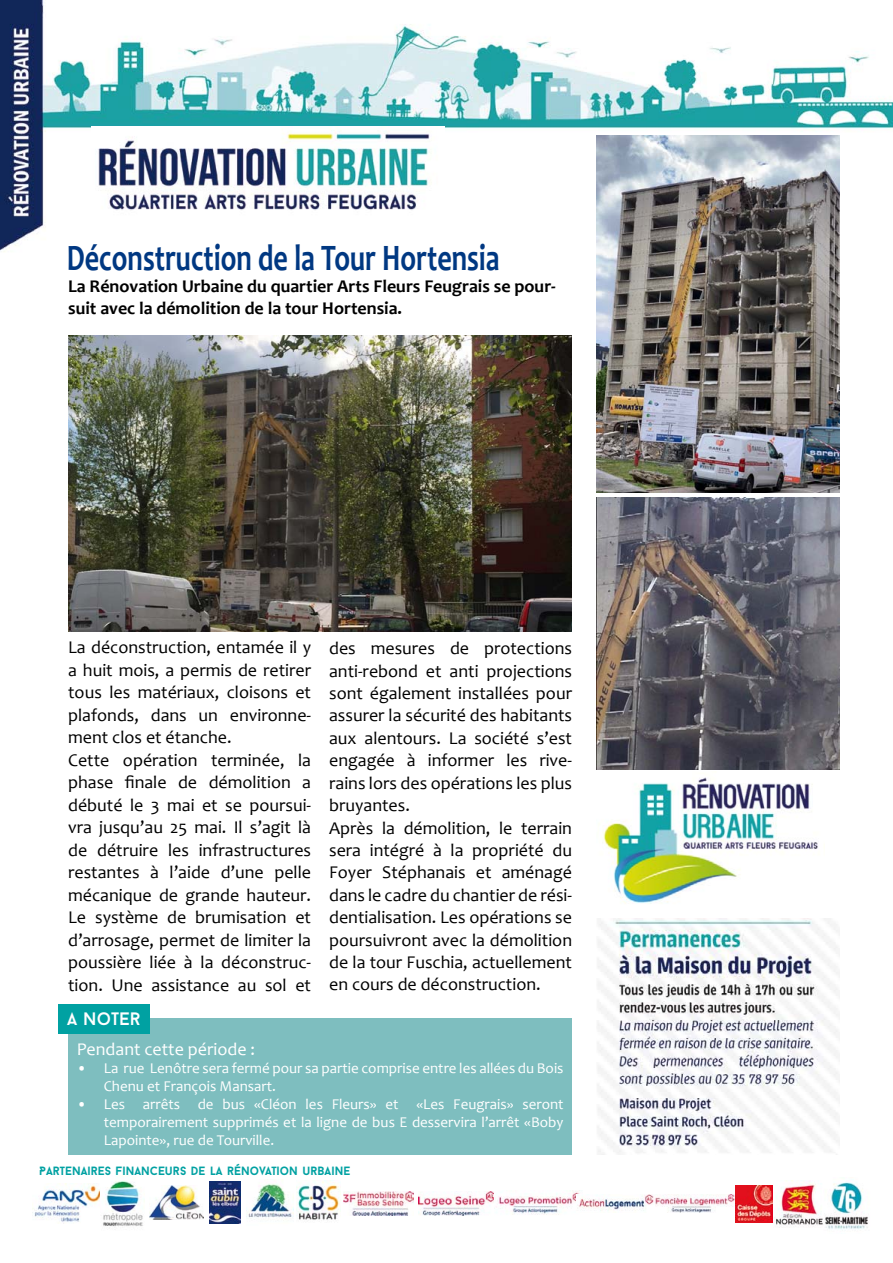
<style>
.page{position:relative;width:893px;height:1263px;background:#fff}
.page>*{position:absolute;margin:0;border:0;box-sizing:border-box;transform-origin:0 0}
.t1{font:700 37.5px "Candara";color:#003882;scale:.75 1}
.t2{font:18px/22.5px "Candara";color:#000}
.t3{font:700 18px/21.6px "Candara";color:#000}
.t4{font:18px "Candara";color:#fff}
.t5{font:18px "Baron Neue";color:#fff}
.t6{font:15px/18px "Candara";color:#fff}
.t7{font:700 12px "Baron Neue";color:#00a1a2}
</style>
<div class="page">
<img style="left:602px;top:777px;width:216px;height:127px">
<img style="left:0;top:0;width:893px;height:261px">
<img style="left:597px;top:918px;width:242px;height:237px">
<img style="left:91px;top:126px;width:353px;height:91px">
<img style="left:68px;top:336px;width:504px;height:295px">
<img style="left:34px;top:1184px;width:66px;height:38px">
<img style="left:103px;top:1181px;width:40px;height:45px">
<img style="left:149px;top:1185px;width:54px;height:34px">
<img style="left:209px;top:1181px;width:32px;height:42px">
<img style="left:248px;top:1183px;width:45px;height:38px">
<img style="left:297px;top:1180px;width:44px;height:40px">
<img style="left:343px;top:1192px;width:71px;height:23px">
<img style="left:418px;top:1191px;width:161px;height:25px">
<img style="left:576px;top:1194px;width:78px;height:18px">
<img style="left:656px;top:1195px;width:78px;height:17px">
<img style="left:735px;top:1185px;width:37px;height:37px">
<img style="left:776px;top:1180px;width:47px;height:45px">
<img style="left:825px;top:1182px;width:43px;height:48px">
<div style="left:68px;top:1019px;width:504px;height:136px;background:#7ebebf"></div>
<div style="left:58px;top:1004px;width:91px;height:29px;background:#00a1a2"></div>
<img style="left:597px;top:135px;width:242px;height:357px">
<img style="left:597px;top:497px;width:242px;height:273px">
<h1 class="t1" style="left:67px;top:234px;width:579px">Déconstruction de la Tour Hortensia</h1>
<p class="t3" style="left:68px;top:276px;width:489px">La Rénovation Urbaine du quartier Arts Fleurs Feugrais se pour&shy;suit avec la démolition de la tour Hortensia.</p>
<p class="t2" style="left:68px;top:636px;width:244px">La déconstruction, entamée il y a huit mois, a permis de retirer tous les matériaux, cloisons et plafonds, dans un environne&shy;ment clos et étanche.<br>Cette opération terminée, la phase finale de démolition a débuté le 3 mai et se poursui&shy;vra jusqu’au 25 mai. Il s’agit là de détruire les infrastructures restantes à l’aide d’une pelle mécanique de grande hauteur.<br>Le système de brumisation et d’arrosage, permet de limiter la poussière liée à la déconstruc&shy;tion. Une assistance au sol et</p>
<p class="t2" style="left:329px;top:637px;width:244px">des mesures de protections anti-rebond et anti projections sont également installées pour assurer la sécurité des habitants aux alentours. La société s’est engagée à informer les rive&shy;rains lors des opérations les plus bruyantes.<br>Après la démolition, le terrain sera intégré à la propriété du<br>Foyer Stéphanais et aménagé dans le cadre du chantier de rési&shy;dentialisation. Les opérations se poursuivront avec la démolition de la tour Fuschia, actuellement en cours de déconstruction.</p>
<p class="t5" style="left:67px;top:1008px;width:75px">A NOTER</p>
<p class="t4" style="left:77px;top:1038px;width:180px">Pendant cette période :</p>
<p class="t6" style="left:104px;top:1059px;width:461px;text-indent:-27px">• La rue Lenôtre sera fermé pour sa partie comprise entre les allées du Bois<br>Chenu et François Mansart.</p>
<p class="t6" style="left:104px;top:1095px;width:461px;text-align:justify;text-indent:-27px">• Les arrêts de bus «Cléon les Fleurs» et «Les Feugrais» seront temporairement supprimés et la ligne de bus E desservira l’arrêt «Boby Lapointe», rue de Tourville.</p>
<p class="t7" style="left:39px;top:1163px;width:313px">PARTENAIRES FINANCEURS DE LA RÉNOVATION URBAINE</p>
</div>
